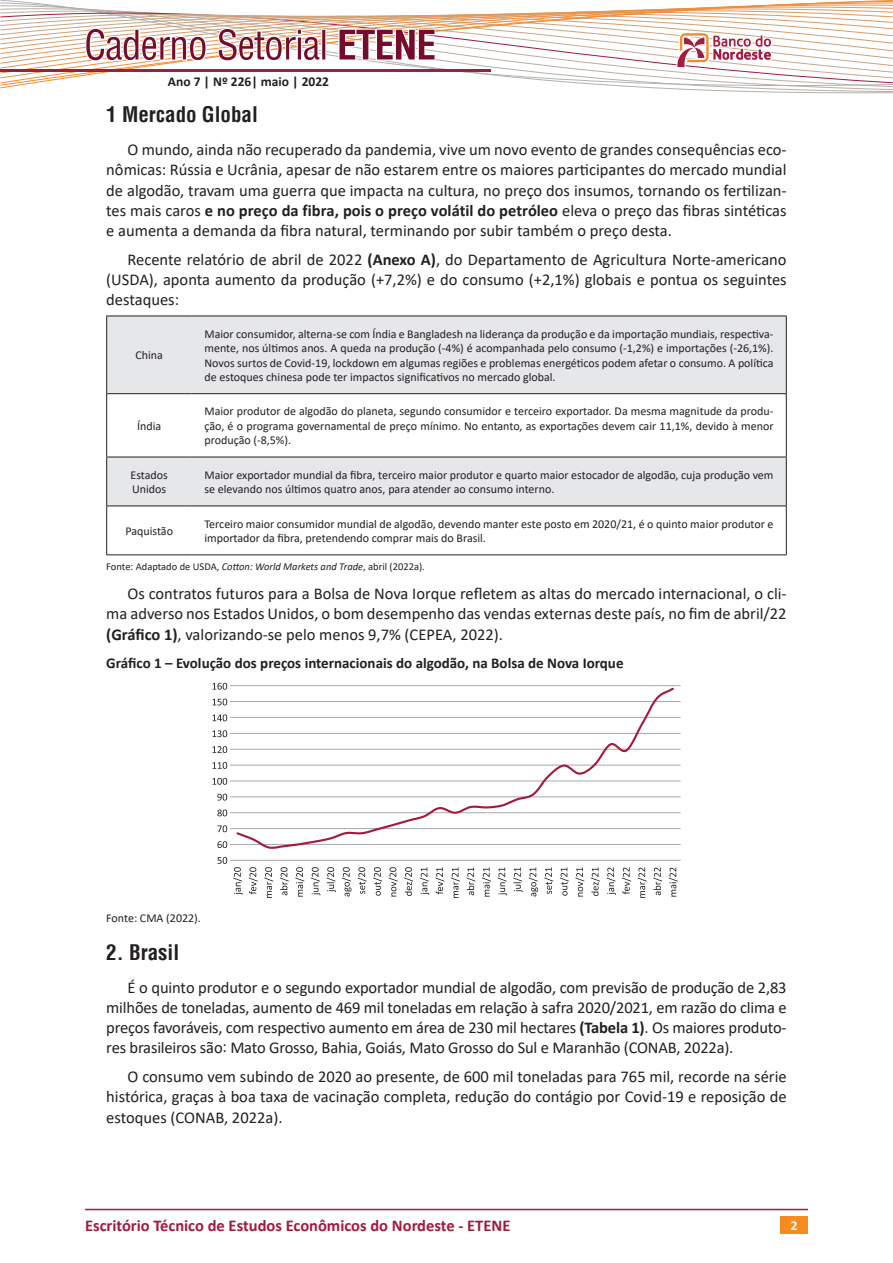
<style>
.page{position:relative;width:893px;height:1263px;background:#fff}
.page>*{position:absolute;margin:0;border:0;box-sizing:border-box;transform-origin:0 0}
.CS_Titulo_2{font:700 condensed 21px "Helvetica";color:#231f20}
.CS_Corpo_normal{font:16.5px/20.2px "Calibri";color:#231f20;text-align:justify}
.t1{font:700 16.5px "Calibri";color:#a5193b}
.CS_Tit_fig_grar{font:700 15px "Calibri";color:#231f20}
.t2{font:700 13.5px "Calibri";color:#231f20}
.t3{font:700 13.5px "Calibri";color:#fff}
.CS_Fonte{font:12px/14.4px "Calibri";color:#231f20}
.CS_Fonte-2{font:10.5px "Calibri";color:#231f20}
.s1{font-weight:700}
.s2{font-style:italic}
</style>
<div class="page">
<div style="left:781px;top:1216px;width:27px;height:17px;background:#f68b1f"></div>
<hr style="left:85px;top:1209px;width:723px;height:1px;background:#a5193b">
<svg style="left:0;top:0;width:893px;height:316px"></svg>
<hr style="left:0;top:70px;width:490px;height:2px;background:#a31c42">
<div style="left:107px;top:317px;width:679px;height:76px;background:#e6e7e9"></div>
<svg style="left:107px;top:394px;width:679px;height:160px"></svg>
<hr style="left:106px;top:316px;width:86px;height:1px;background:#231f20">
<hr style="left:106px;top:316px;width:1px;height:77px;background:#231f20">
<hr style="left:192px;top:316px;width:595px;height:1px;background:#231f20">
<hr style="left:786px;top:316px;width:1px;height:77px;background:#231f20">
<hr style="left:106px;top:393px;width:86px;height:1px;background:#231f20">
<hr style="left:106px;top:394px;width:1px;height:63px;background:#231f20">
<hr style="left:192px;top:393px;width:595px;height:1px;background:#231f20">
<hr style="left:786px;top:394px;width:1px;height:63px;background:#231f20">
<hr style="left:106px;top:457px;width:86px;height:1px;background:#231f20">
<hr style="left:106px;top:457px;width:1px;height:48px;background:#231f20">
<hr style="left:192px;top:457px;width:595px;height:1px;background:#231f20">
<hr style="left:786px;top:457px;width:1px;height:48px;background:#231f20">
<hr style="left:106px;top:505px;width:86px;height:1px;background:#231f20">
<hr style="left:106px;top:506px;width:1px;height:48px;background:#231f20">
<hr style="left:192px;top:505px;width:595px;height:1px;background:#231f20">
<hr style="left:786px;top:506px;width:1px;height:48px;background:#231f20">
<hr style="left:106px;top:554px;width:86px;height:1px;background:#231f20">
<hr style="left:192px;top:554px;width:595px;height:1px;background:#231f20">
<hr style="left:230px;top:844px;width:451px;height:1px;background:#a8a9ad">
<hr style="left:230px;top:828px;width:451px;height:1px;background:#a8a9ad">
<hr style="left:230px;top:812px;width:451px;height:1px;background:#a8a9ad">
<hr style="left:230px;top:796px;width:451px;height:1px;background:#a8a9ad">
<hr style="left:230px;top:780px;width:451px;height:1px;background:#a8a9ad">
<hr style="left:230px;top:765px;width:451px;height:1px;background:#a8a9ad">
<hr style="left:230px;top:749px;width:451px;height:1px;background:#a8a9ad">
<hr style="left:230px;top:733px;width:451px;height:1px;background:#a8a9ad">
<hr style="left:230px;top:717px;width:451px;height:1px;background:#a8a9ad">
<hr style="left:230px;top:701px;width:451px;height:1px;background:#a8a9ad">
<hr style="left:230px;top:685px;width:451px;height:1px;background:#a8a9ad">
<hr style="left:230px;top:860px;width:451px;height:1px;background:#a8a9ad">
<svg style="left:235px;top:686px;width:441px;height:163px"></svg>
<svg style="left:233px;top:867px;width:10px;height:28px"></svg>
<svg style="left:249px;top:867px;width:9px;height:27px"></svg>
<svg style="left:264px;top:867px;width:9px;height:31px"></svg>
<svg style="left:280px;top:867px;width:9px;height:28px"></svg>
<svg style="left:295px;top:867px;width:9px;height:29px"></svg>
<svg style="left:311px;top:867px;width:9px;height:28px"></svg>
<svg style="left:326px;top:867px;width:10px;height:25px"></svg>
<svg style="left:342px;top:867px;width:9px;height:29px"></svg>
<svg style="left:358px;top:867px;width:9px;height:27px"></svg>
<svg style="left:373px;top:867px;width:9px;height:29px"></svg>
<svg style="left:389px;top:867px;width:9px;height:29px"></svg>
<svg style="left:404px;top:867px;width:9px;height:29px"></svg>
<svg style="left:420px;top:867px;width:9px;height:28px"></svg>
<svg style="left:435px;top:867px;width:9px;height:27px"></svg>
<svg style="left:451px;top:867px;width:9px;height:31px"></svg>
<svg style="left:466px;top:867px;width:9px;height:28px"></svg>
<svg style="left:482px;top:867px;width:9px;height:29px"></svg>
<svg style="left:498px;top:867px;width:9px;height:28px"></svg>
<svg style="left:513px;top:867px;width:10px;height:25px"></svg>
<svg style="left:529px;top:867px;width:9px;height:29px"></svg>
<svg style="left:544px;top:867px;width:9px;height:27px"></svg>
<svg style="left:560px;top:867px;width:9px;height:29px"></svg>
<svg style="left:575px;top:867px;width:9px;height:29px"></svg>
<svg style="left:591px;top:867px;width:9px;height:29px"></svg>
<svg style="left:606px;top:867px;width:10px;height:28px"></svg>
<svg style="left:622px;top:867px;width:9px;height:27px"></svg>
<svg style="left:638px;top:867px;width:9px;height:31px"></svg>
<svg style="left:653px;top:867px;width:9px;height:28px"></svg>
<svg style="left:669px;top:867px;width:9px;height:29px"></svg>
<svg style="left:212px;top:683px;width:15px;height:7px"></svg>
<svg style="left:212px;top:699px;width:15px;height:6px"></svg>
<svg style="left:212px;top:714px;width:15px;height:7px"></svg>
<svg style="left:212px;top:730px;width:15px;height:7px"></svg>
<svg style="left:212px;top:746px;width:15px;height:7px"></svg>
<svg style="left:212px;top:762px;width:15px;height:7px"></svg>
<svg style="left:212px;top:778px;width:15px;height:7px"></svg>
<svg style="left:217px;top:794px;width:10px;height:6px"></svg>
<svg style="left:217px;top:809px;width:10px;height:7px"></svg>
<svg style="left:217px;top:825px;width:10px;height:7px"></svg>
<svg style="left:217px;top:841px;width:10px;height:7px"></svg>
<svg style="left:217px;top:857px;width:10px;height:7px"></svg>
<p class="t2" style="left:168px;top:72px;width:163px">Ano 7 | Nº 226| maio | 2022</p>
<p class="CS_Titulo_2" style="left:106px;top:101px;width:153px">1 Mercado Global</p>
<p class="CS_Corpo_normal" style="left:106px;top:139px;width:682px;text-indent:21px">O mundo, ainda não recuperado da pandemia, vive um novo evento de grandes consequências eco&shy;nômicas: Rússia e Ucrânia, apesar de não estarem entre os maiores participantes do mercado mundial de algodão, travam uma guerra que impacta na cultura, no preço dos insumos, tornando os fertilizan&shy;tes mais caros <span class="s1">e no preço da fibra, pois o preço volátil do petróleo</span> eleva o preço das fibras sintéticas e aumenta a demanda da fibra natural, terminando por subir também o preço desta.</p>
<p class="CS_Corpo_normal" style="left:106px;top:249px;width:682px;text-indent:21px">Recente relatório de abril de 2022 <span class="s1">(Anexo A)</span>, do Departamento de Agricultura Norte-americano (USDA), aponta aumento da produção (+7,2%) e do consumo (+2,1%) globais e pontua os seguintes destaques:</p>
<p class="CS_Fonte" style="left:135px;top:348px;width:29px">China</p>
<p class="CS_Fonte" style="left:137px;top:418px;width:26px">Índia</p>
<p class="CS_Fonte" style="left:204px;top:326px;width:571px;text-align:justify">Maior consumidor, alterna-se com Índia e Bangladesh na liderança da produção e da importação mundiais, respectiva&shy;mente, nos últimos anos. A queda na produção (-4%) é acompanhada pelo consumo (-1,2%) e importações (-26,1%).<br>Novos surtos de Covid-19, lockdown em algumas regiões e problemas energéticos podem afetar o consumo. A política de estoques chinesa pode ter impactos significativos no mercado global.</p>
<p class="CS_Fonte" style="left:204px;top:404px;width:571px;text-align:justify">Maior produtor de algodão do planeta, segundo consumidor e terceiro exportador. Da mesma magnitude da produ&shy;ção, é o programa governamental de preço mínimo. No entanto, as exportações devem cair 11,1%, devido à menor produção (-8,5%).</p>
<p class="CS_Fonte" style="left:131px;top:467px;width:39px">Estados<br>Unidos</p>
<p class="CS_Fonte" style="left:204px;top:467px;width:571px">Maior exportador mundial da fibra, terceiro maior produtor e quarto maior estocador de algodão, cuja produção vem se elevando nos últimos quatro anos, para atender ao consumo interno.</p>
<p class="CS_Fonte" style="left:125px;top:523px;width:49px">Paquistão</p>
<p class="CS_Fonte" style="left:204px;top:516px;width:570px">Terceiro maior consumidor mundial de algodão, devendo manter este posto em 2020/21, é o quinto maior produtor e importador da fibra, pretendendo comprar mais do Brasil.</p>
<p class="CS_Fonte-2" style="left:106px;top:559px;width:320px">Fonte: Adaptado de USDA, <span class="s2">Cotton: World Markets and Trade</span>, abril (2022a).</p>
<p class="CS_Corpo_normal" style="left:106px;top:583px;width:682px;text-indent:21px">Os contratos futuros para a Bolsa de Nova Iorque refletem as altas do mercado internacional, o cli&shy;ma adverso nos Estados Unidos, o bom desempenho das vendas externas deste país, no fim de abril/22 <span class="s1">(Gráfico 1)</span>, valorizando-se pelo menos 9,7% (CEPEA, 2022).</p>
<p class="CS_Tit_fig_grar" style="left:106px;top:653px;width:519px">Gráfico 1 – Evolução dos preços internacionais do algodão, na Bolsa de Nova Iorque</p>
<p class="CS_Fonte" style="left:106px;top:910px;width:96px">Fonte: CMA (2022).</p>
<p class="CS_Titulo_2" style="left:106px;top:939px;width:74px">2. Brasil</p>
<p class="CS_Corpo_normal" style="left:106px;top:976px;width:682px;text-indent:21px">É o quinto produtor e o segundo exportador mundial de algodão, com previsão de produção de 2,83 milhões de toneladas, aumento de 469 mil toneladas em relação à safra 2020/2021, em razão do clima e preços favoráveis, com respectivo aumento em área de 230 mil hectares <span class="s1">(Tabela 1)</span>. Os maiores produto&shy;res brasileiros são: Mato Grosso, Bahia, Goiás, Mato Grosso do Sul e Maranhão (CONAB, 2022a).</p>
<p class="CS_Corpo_normal" style="left:106px;top:1066px;width:682px;text-indent:21px">O consumo vem subindo de 2020 ao presente, de 600 mil toneladas para 765 mil, recorde na série histórica, graças à boa taxa de vacinação completa, redução do contágio por Covid-19 e reposição de estoques (CONAB, 2022a).</p>
<p class="t1" style="left:85px;top:1213px;width:427px">Escritório Técnico de Estudos Econômicos do Nordeste - ETENE</p>
<p class="t3" style="left:791px;top:1216px;width:8px">2</p>
</div>
